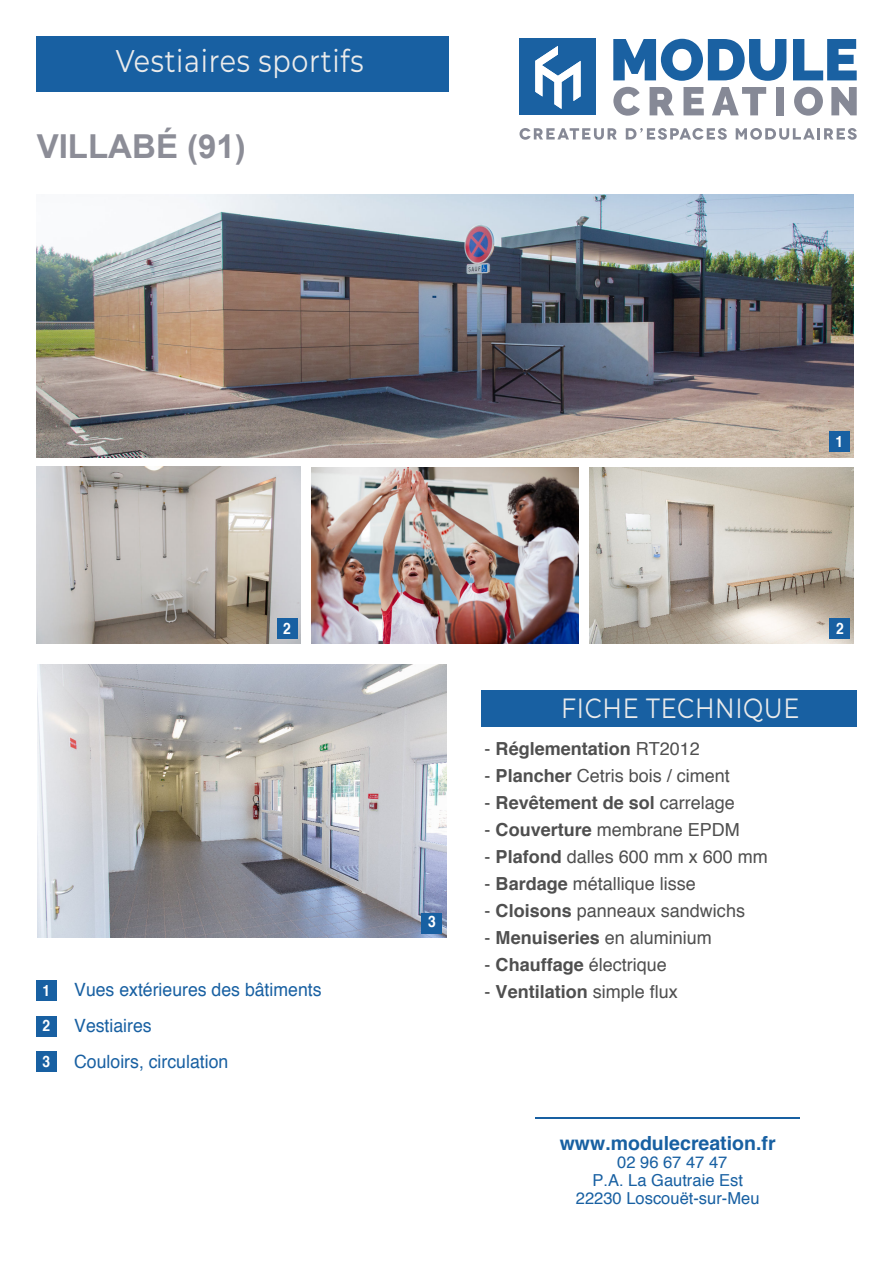
<style>
.page{position:relative;width:894px;height:1263px;background:#fff}
.page>*{position:absolute;margin:0;border:0;box-sizing:border-box;transform-origin:0 0}
.t1{font:700 33px "Arial";color:#8c8d97}
.t2{font:31.35px "Montserrat";letter-spacing:.025em;color:#ebebeb;scale:.86 1}
.t3{font:27.9px "Montserrat";letter-spacing:.025em;color:#ebebeb;scale:.86 1}
.t4{font:700 19.5px "Helvetica";color:#1860a2}
.t5{font:18.3px/36px "Helvetica";color:#1860a2}
.t6{font:18px "Helvetica";color:#4f4f4f}
.t7{font:700 18px "Helvetica";color:#4f4f4f}
.t8{font:16.5px/18px "Helvetica";color:#1860a2;text-align:center}
.t9{font:700 15.6px "Helvetica";color:#fff;scale:.88 1}
.s1{font-weight:400}
.s2{font-weight:700}
</style>
<div class="page">
<svg style="left:519px;top:128px;width:97px;height:12px"></svg>
<svg style="left:625px;top:128px;width:101px;height:12px"></svg>
<svg style="left:735px;top:128px;width:121px;height:12px"></svg>
<svg style="left:613px;top:87px;width:26px;height:29px"></svg>
<svg style="left:649px;top:87px;width:24px;height:28px"></svg>
<svg style="left:683px;top:87px;width:20px;height:28px"></svg>
<svg style="left:712px;top:87px;width:54px;height:28px"></svg>
<div style="left:775px;top:87px;width:8px;height:28px;background:#868996"></div>
<svg style="left:794px;top:87px;width:28px;height:29px"></svg>
<svg style="left:831px;top:87px;width:25px;height:28px"></svg>
<svg style="left:613px;top:39px;width:173px;height:42px"></svg>
<svg style="left:793px;top:39px;width:63px;height:41px"></svg>
<div style="left:519px;top:38px;width:77px;height:77px;background:#1a61a2"></div>
<svg style="left:535px;top:46px;width:45px;height:63px"></svg>
<hr style="left:535px;top:1117px;width:264px;height:2px;background:#1860a2">
<div style="left:481px;top:690px;width:375px;height:36px;background:#1860a2"></div>
<div style="left:36px;top:980px;width:21px;height:21px;background:#1860a2"></div>
<div style="left:36px;top:1016px;width:21px;height:21px;background:#1860a2"></div>
<div style="left:36px;top:1051px;width:21px;height:21px;background:#1860a2"></div>
<div style="left:38px;top:36px;width:411px;height:55px;background:#1860a2"></div>
<img style="left:589px;top:467px;width:264px;height:176px">
<div style="left:829px;top:618px;width:20px;height:21px;background:#1860a2"></div>
<img style="left:37px;top:194px;width:816px;height:264px">
<img style="left:37px;top:467px;width:264px;height:176px">
<img style="left:311px;top:467px;width:267px;height:176px">
<img style="left:38px;top:665px;width:408px;height:272px">
<div style="left:421px;top:913px;width:21px;height:20px;background:#1860a2"></div>
<div style="left:276px;top:618px;width:21px;height:21px;background:#1860a2"></div>
<div style="left:828px;top:431px;width:21px;height:21px;background:#1860a2"></div>
<h2 class="t2" style="left:116px;top:41px;width:289px">Vestiaires sportifs</h2>
<h1 class="t1" style="left:37px;top:134px;width:211px">VILLABÉ (91)</h1>
<p class="t9" style="left:835px;top:435px;width:10px">1</p>
<p class="t9" style="left:283px;top:622px;width:10px">2</p>
<p class="t9" style="left:835px;top:622px;width:10px">2</p>
<h3 class="t3" style="left:561px;top:691px;width:279px">FICHE TECHNIQUE</h3>
<p class="t9" style="left:43px;top:984px;width:10px">1</p>
<p class="t9" style="left:43px;top:1019px;width:10px">2</p>
<p class="t9" style="left:43px;top:1055px;width:10px">3</p>
<p class="t5" style="left:74px;top:972px;width:249px">Vues extérieures des bâtiments<br>Vestiaires<br>Couloirs, circulation</p>
<p class="t9" style="left:428px;top:916px;width:10px">3</p>
<p class="t7" style="left:484px;top:742px;width:217px"><span class="s1">-</span> Réglementation <span class="s1">RT2012</span></p>
<p class="t6" style="left:484px;top:769px;width:247px">- <span class="s2">Plancher</span> Cetris bois / ciment</p>
<p class="t7" style="left:484px;top:796px;width:252px"><span class="s1">-</span> Revêtement de sol <span class="s1">carrelage</span></p>
<p class="t6" style="left:484px;top:823px;width:257px">- <span class="s2">Couverture</span> membrane EPDM</p>
<p class="t6" style="left:484px;top:850px;width:285px">- <span class="s2">Plafond</span> dalles 600 mm x 600 mm</p>
<p class="t6" style="left:484px;top:877px;width:213px">- <span class="s2">Bardage</span> métallique lisse</p>
<p class="t6" style="left:484px;top:904px;width:262px">- <span class="s2">Cloisons</span> panneaux sandwichs</p>
<p class="t6" style="left:484px;top:931px;width:229px">- <span class="s2">Menuiseries</span> en aluminium</p>
<p class="t6" style="left:484px;top:958px;width:184px">- <span class="s2">Chauffage</span> électrique</p>
<p class="t6" style="left:484px;top:985px;width:195px">- <span class="s2">Ventilation</span> simple flux</p>
<p class="t4" style="left:559px;top:1135px;width:217px">www.modulecreation.fr</p>
<p class="t8" style="left:575px;top:1154px;width:185px">02 96 67 47 47<br>P.A. La Gautraie Est<br>22230 Loscouët-sur-Meu</p>
</div>
